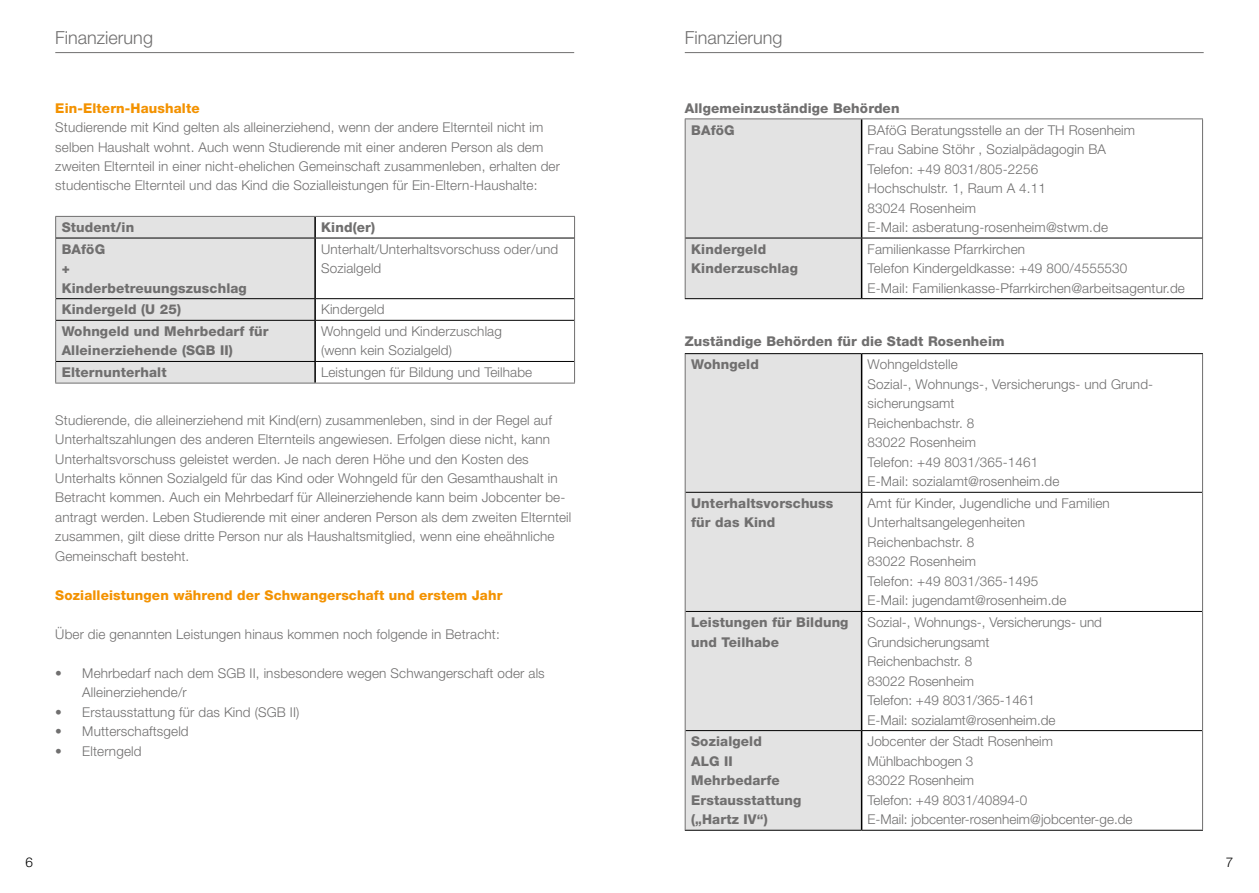
<style>
.page{position:relative;width:1259px;height:893px;background:#fff}
.page>*{position:absolute;margin:0;border:0;box-sizing:border-box;transform-origin:0 0}
.t1{font:300 18px "Helvetica Neue LT Pro";color:#706f6f}
.t2{font:300 13.5px/19.5px "Helvetica Neue LT Pro";letter-spacing:.01em;color:#706f6f}
.t3{font:800 13.5px/19.5px "Helvetica Neue LT Pro";letter-spacing:.01em;color:#706f6f}
.t4{font:800 13.5px "Helvetica Neue LT Pro";letter-spacing:.01em;color:#f39200}
.t5{font:300 13.5px "Helvetica Neue LT Pro";color:#000}
</style>
<div class="page">
<hr style="left:685px;top:52px;width:518px;height:1px;background:#706f6f">
<div style="left:686px;top:120px;width:175px;height:178px;background:#e3e3e3"></div>
<hr style="left:861px;top:119px;width:1px;height:119px;background:#000">
<hr style="left:861px;top:238px;width:1px;height:60px;background:#000">
<hr style="left:685px;top:119px;width:176px;height:1px;background:#706f6f">
<hr style="left:685px;top:119px;width:1px;height:119px;background:#706f6f">
<hr style="left:861px;top:119px;width:342px;height:1px;background:#706f6f">
<hr style="left:1202px;top:119px;width:1px;height:119px;background:#706f6f">
<hr style="left:685px;top:238px;width:1px;height:60px;background:#706f6f">
<hr style="left:1202px;top:238px;width:1px;height:60px;background:#706f6f">
<hr style="left:685px;top:238px;width:176px;height:1px;background:#000">
<hr style="left:861px;top:238px;width:341px;height:1px;background:#000">
<hr style="left:685px;top:298px;width:176px;height:1px;background:#000">
<hr style="left:861px;top:298px;width:342px;height:1px;background:#000">
<div style="left:686px;top:354px;width:175px;height:476px;background:#e3e3e3"></div>
<hr style="left:861px;top:354px;width:1px;height:138px;background:#000">
<hr style="left:861px;top:493px;width:1px;height:118px;background:#000">
<hr style="left:861px;top:612px;width:1px;height:118px;background:#000">
<hr style="left:861px;top:731px;width:1px;height:99px;background:#000">
<hr style="left:685px;top:353px;width:176px;height:1px;background:#000">
<hr style="left:861px;top:353px;width:342px;height:1px;background:#000">
<hr style="left:685px;top:492px;width:176px;height:1px;background:#000">
<hr style="left:861px;top:492px;width:341px;height:1px;background:#000">
<hr style="left:685px;top:611px;width:176px;height:1px;background:#000">
<hr style="left:861px;top:611px;width:341px;height:1px;background:#000">
<hr style="left:685px;top:730px;width:176px;height:1px;background:#000">
<hr style="left:861px;top:730px;width:341px;height:1px;background:#000">
<hr style="left:685px;top:830px;width:176px;height:1px;background:#000">
<hr style="left:861px;top:830px;width:342px;height:1px;background:#000">
<hr style="left:685px;top:354px;width:1px;height:138px;background:#706f6f">
<hr style="left:1202px;top:354px;width:1px;height:138px;background:#706f6f">
<hr style="left:685px;top:492px;width:1px;height:119px;background:#706f6f">
<hr style="left:1202px;top:492px;width:1px;height:119px;background:#706f6f">
<hr style="left:685px;top:611px;width:1px;height:120px;background:#706f6f">
<hr style="left:1202px;top:611px;width:1px;height:120px;background:#706f6f">
<hr style="left:685px;top:731px;width:1px;height:99px;background:#706f6f">
<hr style="left:1202px;top:731px;width:1px;height:99px;background:#706f6f">
<hr style="left:55px;top:52px;width:519px;height:1px;background:#706f6f">
<hr style="left:314px;top:217px;width:2px;height:21px;background:#000">
<hr style="left:314px;top:238px;width:2px;height:60px;background:#000">
<hr style="left:314px;top:299px;width:2px;height:21px;background:#000">
<hr style="left:314px;top:321px;width:2px;height:40px;background:#000">
<hr style="left:314px;top:362px;width:2px;height:21px;background:#000">
<hr style="left:315px;top:216px;width:260px;height:1px;background:#706f6f">
<svg style="left:574px;top:217px;width:1px;height:21px"></svg>
<hr style="left:574px;top:238px;width:1px;height:61px;background:#706f6f">
<svg style="left:574px;top:299px;width:1px;height:21px"></svg>
<hr style="left:574px;top:320px;width:1px;height:41px;background:#706f6f">
<div style="left:55px;top:216px;width:260px;height:167px;background:#e3e3e3"></div>
<svg style="left:574px;top:361px;width:1px;height:22px"></svg>
<hr style="left:55px;top:383px;width:260px;height:1px;background:#706f6f">
<hr style="left:315px;top:383px;width:260px;height:1px;background:#706f6f">
<hr style="left:56px;top:238px;width:259px;height:1px;background:#000">
<hr style="left:315px;top:238px;width:259px;height:1px;background:#000">
<hr style="left:56px;top:298px;width:259px;height:1px;background:#000">
<hr style="left:315px;top:298px;width:259px;height:1px;background:#000">
<hr style="left:56px;top:320px;width:259px;height:1px;background:#000">
<hr style="left:315px;top:320px;width:259px;height:1px;background:#000">
<hr style="left:56px;top:361px;width:259px;height:1px;background:#000">
<hr style="left:315px;top:361px;width:259px;height:1px;background:#000">
<h1 class="t1" style="left:55px;top:27px;width:99px">Finanzierung</h1>
<p class="t4" style="left:55px;top:100px;width:146px">Ein-Eltern-Haushalte</p>
<p class="t2" style="left:55px;top:117px;width:506px">Studierende mit Kind gelten als alleinerziehend, wenn der andere Elternteil nicht im selben Haushalt wohnt. Auch wenn Studierende mit einer anderen Person als dem zweiten Elternteil in einer nicht-ehelichen Gemeinschaft zusammenleben, erhalten der studentische Elternteil und das Kind die Sozialleistungen für Ein-Eltern-Haushalte:</p>
<p class="t3" style="left:62px;top:217px;width:74px">Student/in</p>
<p class="t3" style="left:321px;top:217px;width:55px">Kind(er)</p>
<p class="t3" style="left:62px;top:239px;width:187px">BAföG<br>+<br>Kinderbetreuungszuschlag</p>
<p class="t2" style="left:321px;top:239px;width:238px">Unterhalt/Unterhaltsvorschuss oder/und<br>Sozialgeld</p>
<p class="t3" style="left:62px;top:300px;width:121px">Kindergeld (U 25)</p>
<p class="t2" style="left:321px;top:299px;width:65px">Kindergeld</p>
<p class="t3" style="left:62px;top:321px;width:208px">Wohngeld und Mehrbedarf für<br>Alleinerziehende (SGB II)</p>
<p class="t2" style="left:321px;top:321px;width:182px">Wohngeld und Kinderzuschlag (wenn kein Sozialgeld)</p>
<p class="t3" style="left:62px;top:362px;width:106px">Elternunterhalt</p>
<p class="t2" style="left:321px;top:362px;width:213px">Leistungen für Bildung und Teilhabe</p>
<p class="t2" style="left:55px;top:410px;width:517px">Studierende, die alleinerziehend mit Kind(ern) zusammenleben, sind in der Regel auf Unterhaltszahlungen des anderen Elternteils angewiesen. Erfolgen diese nicht, kann Unterhaltsvorschuss geleistet werden. Je nach deren Höhe und den Kosten des Unterhalts können Sozialgeld für das Kind oder Wohngeld für den Gesamthaushalt in Betracht kommen. Auch ein Mehrbedarf für Alleinerziehende kann beim Jobcenter be&shy;antragt werden. Leben Studierende mit einer anderen Person als dem zweiten Elternteil zusammen, gilt diese dritte Person nur als Haushaltsmitglied, wenn eine eheähnliche Gemeinschaft besteht.</p>
<p class="t4" style="left:55px;top:587px;width:449px">Sozialleistungen während der Schwangerschaft und erstem Jahr</p>
<p class="t2" style="left:55px;top:624px;width:446px">Über die genannten Leistungen hinaus kommen noch folgende in Betracht:</p>
<p class="t2" style="left:82px;top:663px;width:464px;text-indent:-27px">• Mehrbedarf nach dem SGB II, insbesondere wegen Schwangerschaft oder als<br>Alleinerziehende/r</p>
<p class="t2" style="left:55px;top:702px;width:246px">• Erstausstattung für das Kind (SGB II)</p>
<p class="t2" style="left:55px;top:722px;width:135px">• Mutterschaftsgeld</p>
<p class="t2" style="left:55px;top:741px;width:88px">• Elterngeld</p>
<h1 class="t1" style="left:685px;top:27px;width:99px">Finanzierung</h1>
<p class="t3" style="left:691px;top:97px;width:210px;line-height:22px;text-indent:-6px">Allgemeinzuständige Behörden<br>BAföG</p>
<p class="t2" style="left:867px;top:120px;width:269px">BAföG Beratungsstelle an der TH Rosenheim<br>Frau Sabine Stöhr , Sozialpädagogin BA<br>Telefon: +49 8031/805-2256<br>Hochschulstr. 1, Raum A 4.11<br>83024 Rosenheim<br>E-Mail: asberatung-rosenheim@stwm.de</p>
<p class="t3" style="left:691px;top:239px;width:108px">Kindergeld<br>Kinderzuschlag</p>
<p class="t2" style="left:867px;top:239px;width:319px">Familienkasse Pfarrkirchen<br>Telefon Kindergeldkasse: +49 800/4555530<br>E-Mail: Familienkasse-Pfarrkirchen@arbeitsagentur.de</p>
<p class="t3" style="left:691px;top:330px;width:315px;line-height:22.8px;text-indent:-6px">Zuständige Behörden für die Stadt Rosenheim<br>Wohngeld</p>
<p class="t2" style="left:867px;top:354px;width:287px">Wohngeldstelle<br>Sozial-, Wohnungs-, Versicherungs- und Grund&shy;sicherungsamt<br>Reichenbachstr. 8<br>83022 Rosenheim<br>Telefon: +49 8031/365-1461<br>E-Mail: sozialamt@rosenheim.de</p>
<p class="t3" style="left:691px;top:493px;width:144px">Unterhaltsvorschuss für das Kind</p>
<p class="t2" style="left:867px;top:493px;width:244px">Amt für Kinder, Jugendliche und Familien<br>Unterhaltsangelegenheiten<br>Reichenbachstr. 8<br>83022 Rosenheim<br>Telefon: +49 8031/365-1495<br>E-Mail: jugendamt@rosenheim.de</p>
<p class="t3" style="left:691px;top:612px;width:159px">Leistungen für Bildung und Teilhabe</p>
<p class="t2" style="left:867px;top:612px;width:236px">Sozial-, Wohnungs-, Versicherungs- und<br>Grundsicherungsamt<br>Reichenbachstr. 8<br>83022 Rosenheim<br>Telefon: +49 8031/365-1461<br>E-Mail: sozialamt@rosenheim.de</p>
<p class="t3" style="left:691px;top:732px;width:112px">Sozialgeld<br>ALG II<br>Mehrbedarfe<br>Erstausstattung („Hartz IV“)</p>
<p class="t2" style="left:867px;top:731px;width:266px">Jobcenter der Stadt Rosenheim<br>Mühlbachbogen 3<br>83022 Rosenheim<br>Telefon: +49 8031/40894-0<br>E-Mail: jobcenter-rosenheim@jobcenter-ge.de</p>
<p class="t5" style="left:26px;top:854px;width:9px">6</p>
<p class="t5" style="left:1226px;top:854px;width:9px">7</p>
</div>
